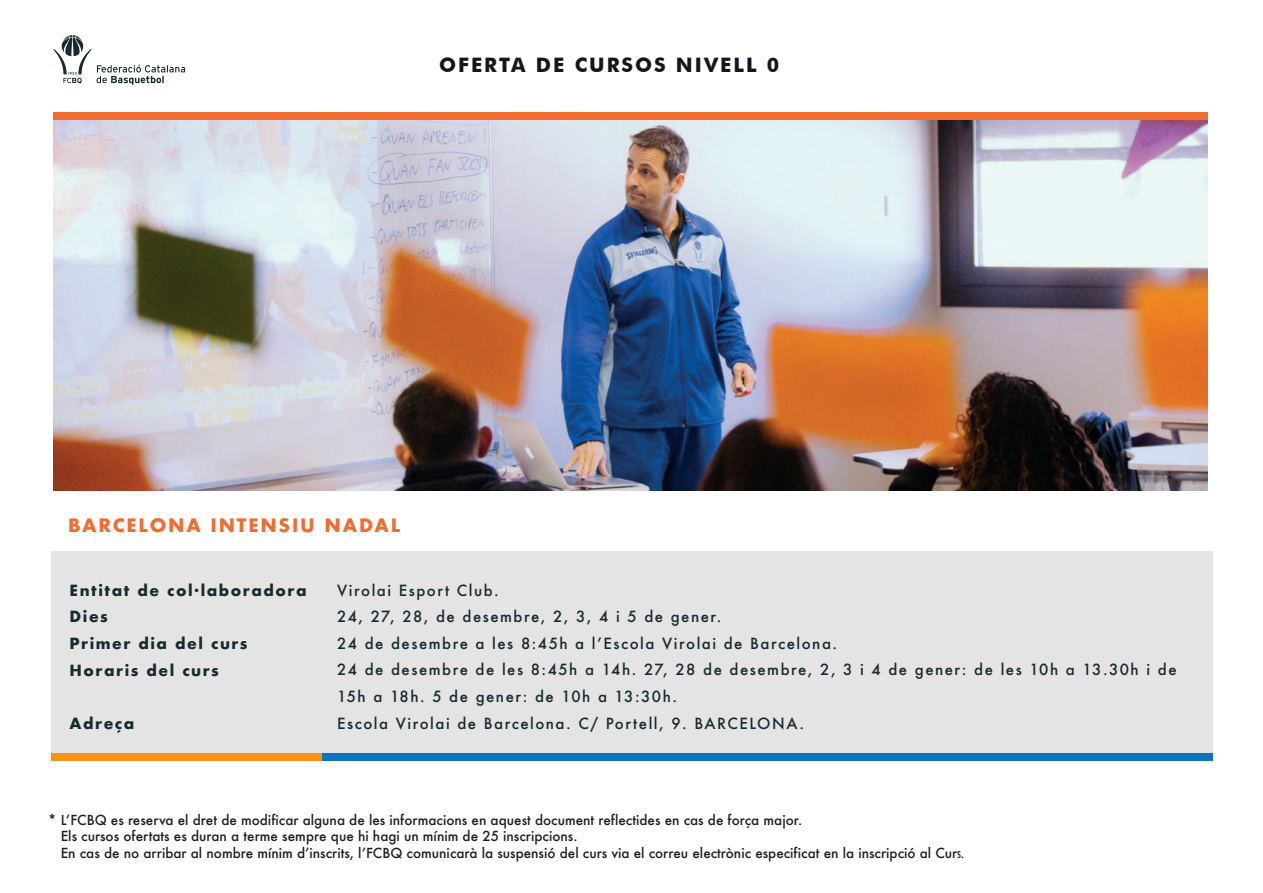
<style>
.page{position:relative;width:1263px;height:893px;background:#fff}
.page>*{position:absolute;margin:0;border:0;box-sizing:border-box;transform-origin:0 0}
.t1{font:700 19.95px "Futura BT";letter-spacing:.1em;color:#18151a}
.t2{font:700 18px "Futura";letter-spacing:.1em;color:#f06c30}
.t3{font:500 15px/26.5px "Futura";letter-spacing:.1em;color:#172931}
.t4{font:700 15px/26.5px "Futura";letter-spacing:.1em;color:#172931}
.t5{font:500 13.5px/16.2px "Futura";color:#231f20}
.s1{font-stretch:condensed}
</style>
<div class="page">
<img style="left:54px;top:119px;width:1154px;height:371px">
<div style="left:54px;top:112px;width:1154px;height:7px;background:#f06d30"></div>
<div style="left:52px;top:551px;width:1161px;height:209px;background:#e3e4e3"></div>
<div style="left:52px;top:753px;width:270px;height:7px;background:#f7931d"></div>
<div style="left:322px;top:753px;width:891px;height:7px;background:#1074bc"></div>
<svg style="left:53px;top:35px;width:132px;height:50px"></svg>
<h1 class="t1" style="left:439px;top:53px;width:342px">OFERTA DE CURSOS NIVELL 0</h1>
<h2 class="t2" style="left:68px;top:512px;width:334px">BARCELONA INTENSIU NADAL</h2>
<p class="t4" style="left:70px;top:577px;width:238px">Entitat de col·laboradora<br>Dies<br>Primer dia del curs<br>Horaris del curs</p>
<p class="t4" style="left:70px;top:710px;width:66px">Adreça</p>
<p class="t3" style="left:337px;top:577px;width:841px">Virolai Esport Club.<br>24, 27, 28, de desembre, 2, 3, 4 i 5 de gener.<br>24 de desembre a les 8:45h a lʼEscola Virolai de Barcelona.<br>24 de desembre de les 8:45h a 14h. 27, 28 de desembre, 2, 3 i 4 de gener: de les 10h a 13.30h i de 15h a 18h. 5 de gener: de 10h a 13:30h.<br>Escola Virolai de Barcelona. C/ Portell, 9. BARCELONA.</p>
<p class="t5" style="left:61px;top:812px;width:905px;text-indent:-13px">* LʼFCBQ es reserva el dret de modificar alguna de les informacions en aquest document reflectides en cas de força major.<br>Els cursos ofertats es duran a terme sempre que hi hagi un mínim de 25 inscripcions.<br>En cas de no arribar al nombre mínim dʼinscrits, lʼFCBQ comunicarà la suspensió del curs via el correu electrònic especificat en la inscripció al Cur<span class="s1">s.</span></p>
</div>
